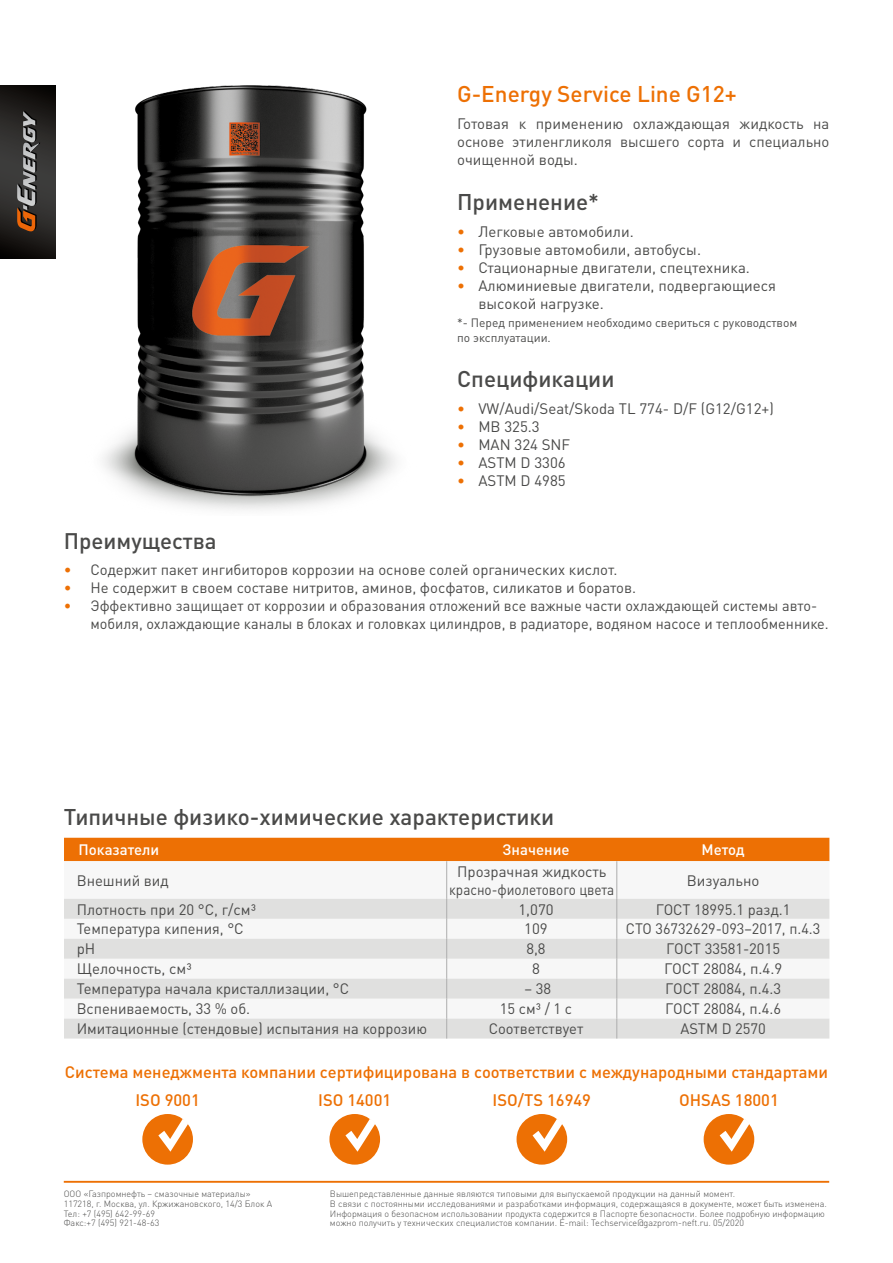
<style>
.page{position:relative;width:893px;height:1263px;background:#fff}
.page>*{position:absolute;margin:0;border:0;box-sizing:border-box;transform-origin:0 0}
.t1{font:500 22.5px "DIN Pro";color:#4a4a49}
.t2{font:500 22.5px "DIN Pro";color:#ed7004}
.t3{font:500 22.35px "DIN Pro";color:#4a4a49}
.t4{font:500 16.5px/27.6px "DIN Pro";color:#ed7004}
.t5{font:15px/18px "DIN Pro";color:#4a4a49;text-align:center}
.t6{font:15px "DIN Pro";color:#4a4a49;scale:.96 1}
.t7{font:500 15px "DIN Pro";color:#fff}
.t8{font:14.85px/17.9px "DIN Pro";color:#4a4a49}
.t9{font:12px/14.4px "DIN Pro";color:#4a4a49}
.t10{font:300 9px/9.8px "DIN Pro";color:#4a4a49}
.s1{color:#ed7004}
</style>
<div class="page">
<hr style="left:64px;top:1181px;width:765px;height:2px;background:#ed7004">
<div style="left:142px;top:1114px;width:51px;height:50px;background:#ed7004;border-radius:50%"></div>
<svg style="left:158px;top:1119px;width:30px;height:33px"></svg>
<div style="left:704px;top:1114px;width:50px;height:50px;background:#ed7004;border-radius:50%"></div>
<svg style="left:720px;top:1119px;width:29px;height:33px"></svg>
<div style="left:517px;top:1114px;width:50px;height:50px;background:#ed7004;border-radius:50%"></div>
<svg style="left:533px;top:1119px;width:29px;height:33px"></svg>
<div style="left:329px;top:1114px;width:51px;height:50px;background:#ed7004;border-radius:50%"></div>
<svg style="left:345px;top:1119px;width:30px;height:33px"></svg>
<svg style="left:0;top:85px;width:56px;height:173px;background:#252322"></svg>
<svg style="left:17px;top:110px;width:23px;height:123px;background:#61564e"></svg>
<div style="left:64px;top:838px;width:765px;height:23px;background:#ed7004"></div>
<svg style="left:64px;top:861px;width:765px;height:38px"></svg>
<svg style="left:64px;top:899px;width:765px;height:139px;fill:#e0e0df"></svg>
<hr style="left:446px;top:861px;width:1px;height:38px;background:#adadad">
<svg style="left:446px;top:899px;width:1px;height:139px"></svg>
<hr style="left:617px;top:861px;width:1px;height:38px;background:#adadad">
<svg style="left:617px;top:899px;width:1px;height:139px"></svg>
<img style="left:103px;top:85px;width:293px;height:425px">
<h1 class="t2" style="left:457px;top:79px;width:281px">G-Energy Service Line G12+</h1>
<p class="t5" style="left:457px;top:114px;width:374px;text-align:justify">Готовая к применению охлаждающая жидкость на основе этиленгликоля высшего сорта и специально очищенной воды.</p>
<h1 class="t1" style="left:457px;top:187px;width:144px">Применение*</h1>
<p class="t5" style="left:457px;top:222px;width:178px"><span class="s1">•</span> Легковые автомобили.</p>
<p class="t5" style="left:457px;top:240px;width:245px"><span class="s1">•</span> Грузовые автомобили, автобусы.</p>
<p class="t5" style="left:457px;top:258px;width:294px"><span class="s1">•</span> Стационарные двигатели, спецтехника.</p>
<p class="t5" style="left:478px;top:276px;width:299px;text-align:left;text-indent:-21px"><span class="s1">•</span> Алюминиевые двигатели, подвергающиеся высокой нагрузке.</p>
<p class="t9" style="left:457px;top:315px;width:342px">*- Перед применением необходимо свериться с руководством по эксплуатации.</p>
<h1 class="t1" style="left:457px;top:363px;width:159px">Спецификации</h1>
<p class="t5" style="left:457px;top:399px;width:318px"><span class="s1">•</span> VW/Audi/Seat/Skoda TL 774- D/F (G12/G12+)</p>
<p class="t5" style="left:457px;top:417px;width:84px"><span class="s1">•</span> MB 325.3</p>
<p class="t5" style="left:457px;top:435px;width:115px"><span class="s1">•</span> MAN 324 SNF</p>
<p class="t5" style="left:457px;top:453px;width:110px"><span class="s1">•</span> ASTM D 3306</p>
<p class="t5" style="left:457px;top:471px;width:110px"><span class="s1">•</span> ASTM D 4985</p>
<h2 class="t3" style="left:64px;top:525px;width:154px">Преимущества</h2>
<p class="t8" style="left:64px;top:560px;width:555px"><span class="s1">•</span> Содержит пакет ингибиторов коррозии на основе солей органических кислот.</p>
<p class="t8" style="left:64px;top:578px;width:574px"><span class="s1">•</span> Не содержит в своем составе нитритов, аминов, фосфатов, силикатов и боратов.</p>
<p class="t8" style="left:91px;top:596px;width:740px;text-indent:-27px"><span class="s1">•</span> Эффективно защищает от коррозии и образования отложений все важные части охлаждающей системы авто&shy;мобиля, охлаждающие каналы в блоках и головках цилиндров, в радиаторе, водяном насосе и теплообменнике.</p>
<h1 class="t1" style="left:64px;top:802px;width:492px">Типичные физико-химические характеристики</h1>
<p class="t7" style="left:79px;top:839px;width:82px">Показатели</p>
<p class="t7" style="left:502px;top:839px;width:69px">Значение</p>
<p class="t7" style="left:701px;top:839px;width:45px">Метод</p>
<p class="t5" style="left:77px;top:870px;width:94px">Внешний вид</p>
<p class="t5" style="left:449px;top:861px;width:167px">Прозрачная жидкость красно-фиолетового цвета</p>
<p class="t5" style="left:687px;top:870px;width:74px">Визуально</p>
<p class="t5" style="left:77px;top:899px;width:181px">Плотность при 20 °С, г/см³</p>
<p class="t5" style="left:518px;top:899px;width:37px">1,070</p>
<p class="t5" style="left:656px;top:899px;width:136px">ГОСТ 18995.1 разд.1</p>
<p class="t5" style="left:77px;top:919px;width:169px">Температура кипения, °С</p>
<p class="t5" style="left:524px;top:919px;width:25px">109</p>
<p class="t6" style="left:626px;top:919px;width:204px">СТО 36732629-093–2017, п.4.3</p>
<p class="t5" style="left:77px;top:939px;width:20px">рН</p>
<p class="t5" style="left:526px;top:939px;width:21px">8,8</p>
<p class="t5" style="left:666px;top:939px;width:115px">ГОСТ 33581-2015</p>
<p class="t5" style="left:77px;top:959px;width:116px">Щелочность, см³</p>
<p class="t5" style="left:532px;top:959px;width:9px">8</p>
<p class="t5" style="left:664px;top:959px;width:120px">ГОСТ 28084, п.4.9</p>
<p class="t5" style="left:77px;top:979px;width:274px">Температура начала кристаллизации, °С</p>
<p class="t5" style="left:524px;top:979px;width:28px">– 38</p>
<p class="t5" style="left:665px;top:979px;width:117px">ГОСТ 28084, п.4.3</p>
<p class="t5" style="left:77px;top:999px;width:175px">Вспениваемость, 33 % об.</p>
<p class="t5" style="left:500px;top:999px;width:74px">15 см³ / 1 с</p>
<p class="t5" style="left:665px;top:999px;width:117px">ГОСТ 28084, п.4.6</p>
<p class="t5" style="left:77px;top:1019px;width:352px">Имитационные (стендовые) испытания на коррозию</p>
<p class="t5" style="left:489px;top:1019px;width:96px">Соответствует</p>
<p class="t5" style="left:680px;top:1019px;width:87px">ASTM D 2570</p>
<p class="t4" style="left:135px;top:1057px;width:694px;text-indent:-71px">Система менеджмента компании сертифицирована в соответствии с международными стандартами<br>ISO 9001</p>
<p class="t4" style="left:318px;top:1085px;width:75px">ISO 14001</p>
<p class="t4" style="left:493px;top:1085px;width:100px">ISO/TS 16949</p>
<p class="t4" style="left:679px;top:1085px;width:101px">OHSAS 18001</p>
<p class="t10" style="left:64px;top:1189px;width:210px">ООО «Газпромнефть – смазочные материалы» 117218, г. Москва, ул. Кржижановского, 14/3 Блок А Тел: +7 (495) 642-99-69<br>Факс:+7 (495) 921-48-63</p>
<p class="t10" style="left:330px;top:1189px;width:498px">Вышепредставленные данные являются типовыми для выпускаемой продукции на данный момент.<br>В связи с постоянными исследованиями и разработками информация, содержащаяся в документе, может быть изменена.<br>Информация о безопасном использовании продукта содержится в Паспорте безопасности. Более подробную информацию можно получить у технических специалистов компании. E-mail: Techservice@gazprom-neft.ru. 05/2020</p>
</div>
